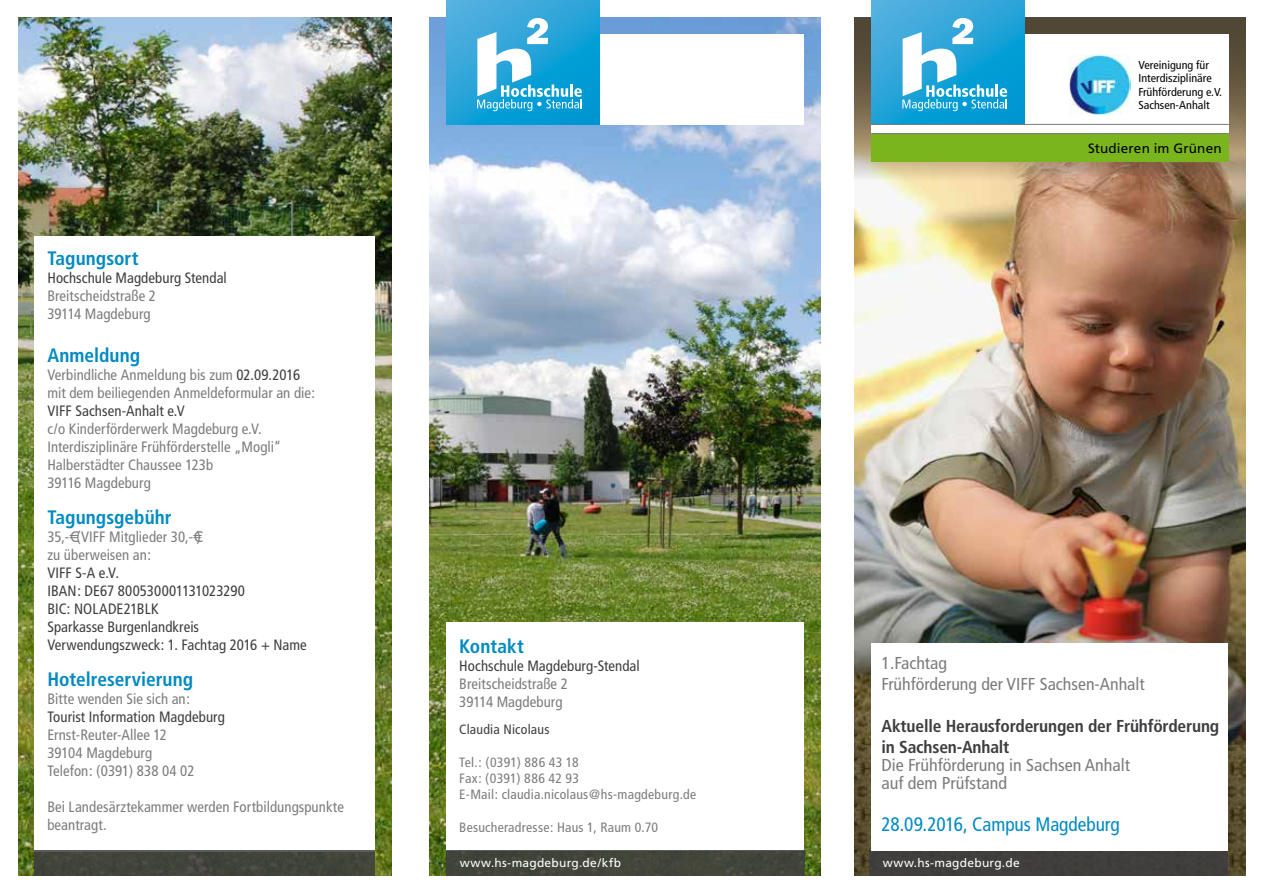
<style>
.page{position:relative;width:1263px;height:893px;background:#fff}
.page>*{position:absolute;margin:0;border:0;box-sizing:border-box;transform-origin:0 0}
.t1{font:700 condensed 19.5px "Frutiger";color:#008ac2}
.t2{font:condensed 19.5px "Frutiger LT";letter-spacing:-.005em;color:#008ac2}
.t3{font:700 condensed 17.25px/21px "Frutiger LT";letter-spacing:-.01em;color:#3e3d40}
.t4{font:condensed 17.25px/18px "Frutiger LT";color:#7b7c7e;scale:1.04 1}
.t5{font:condensed 17.25px/21px "Frutiger LT";color:#7b7c7e}
.t6{font:condensed 15px/18px "Frutiger";letter-spacing:.005em;color:#7b7c7e}
.t7{font:condensed 15px/18px "Frutiger";letter-spacing:.005em;color:#3e3d40}
.t8{font:condensed 13.5px/16.2px "Frutiger";letter-spacing:.015em;color:#7b7c7e}
.t9{font:13.5px "Frutiger";letter-spacing:.01em;color:#000}
.t10{font:condensed 13.5px "Frutiger";letter-spacing:.015em;color:#3e3d40}
.t11{font:12px "Frutiger";letter-spacing:.02em;color:#fff}
.t12{font:condensed 11.55px/13.5px "Frutiger LT";color:#000;scale:1.05 1}
.s1{color:#3e3d40}
</style>
<div class="page">
<img style="left:855px;top:180px;width:391px;height:434px">
<img style="left:855px;top:614px;width:391px;height:262px">
<svg style="left:855px;top:17px;width:391px;height:163px;background:#8c795e"></svg>
<img style="left:18px;top:17px;width:374px;height:859px">
<img style="left:429px;top:17px;width:392px;height:859px">
<div style="left:446px;top:622px;width:358px;height:228px;background:#fff"></div>
<div style="left:446px;top:850px;width:359px;height:26px;background:#41443a"></div>
<div style="left:869px;top:850px;width:359px;height:26px;background:#3e3d40"></div>
<div style="left:446px;top:34px;width:358px;height:90px;background:#fff"></div>
<svg style="left:446px;top:0;width:154px;height:124px;background:#26a3d8"></svg>
<svg style="left:477px;top:18px;width:105px;height:93px"></svg>
<div style="left:34px;top:236px;width:340px;height:615px;background:#fff"></div>
<div style="left:34px;top:850px;width:340px;height:26px;background:linear-gradient(to right,#42443b,#41443a)"></div>
<div style="left:872px;top:34px;width:357px;height:100px;background:#fff"></div>
<svg style="left:872px;top:0;width:153px;height:124px;background:#26a3d8"></svg>
<svg style="left:902px;top:18px;width:105px;height:93px"></svg>
<div style="left:872px;top:133px;width:357px;height:29px;background:#7ab51d"></div>
<hr style="left:872px;top:124px;width:357px;height:1px;background:#7b7c7e">
<hr style="left:872px;top:133px;width:357px;height:1px;background:#7b7c7e">
<div style="left:872px;top:643px;width:356px;height:207px;background:#fff"></div>
<img style="left:1069px;top:54px;width:61px;height:61px">
<h1 class="t1" style="left:47px;top:246px;width:93px">Tagungsort</h1>
<p class="t7" style="left:47px;top:269px;width:181px">Hochschule Magdeburg Stendal</p>
<p class="t6" style="left:47px;top:287px;width:110px">Breitscheidstraße 2<br>39114 Magdeburg</p>
<h1 class="t1" style="left:47px;top:343px;width:94px">Anmeldung</h1>
<p class="t6" style="left:47px;top:366px;width:269px">Verbindliche Anmeldung bis zum <span class="s1">02.09.2016 </span>mit dem beiliegenden Anmeldeformular an die:</p>
<p class="t7" style="left:47px;top:402px;width:139px">VIFF Sachsen-Anhalt e.V</p>
<p class="t6" style="left:47px;top:420px;width:235px">c/o Kinderförderwerk Magdeburg e.V.<br>Interdisziplinäre Frühförderstelle „Mogli“<br>Halberstädter Chaussee 123b<br>39116 Magdeburg</p>
<h1 class="t1" style="left:47px;top:505px;width:126px">Tagungsgebühr</h1>
<p class="t6" style="left:47px;top:528px;width:155px">35,-€ (VIFF Mitglieder 30,-€) zu überweisen an:</p>
<p class="t7" style="left:47px;top:564px;width:261px">VIFF S-A e.V.<br>IBAN: DE67 800530001131023290<br>BIC: NOLADE21BLK<br>Sparkasse Burgenlandkreis<br>Verwendungszweck: 1. Fachtag 2016 + Name</p>
<h1 class="t1" style="left:47px;top:667px;width:147px">Hotelreservierung</h1>
<p class="t6" style="left:47px;top:690px;width:144px">Bitte wenden Sie sich an:</p>
<p class="t7" style="left:47px;top:708px;width:179px">Tourist Information Magdeburg</p>
<p class="t6" style="left:47px;top:726px;width:149px">Ernst-Reuter-Allee 12<br>39104 Magdeburg<br>Telefon: (0391) 838 04 02</p>
<p class="t6" style="left:47px;top:798px;width:298px">Bei Landesärztekammer werden Fortbildungspunkte beantragt.</p>
<p class="t12" style="left:1138px;top:58px;width:81px">Vereinigung für<br>Interdisziplinäre<br>Frühförderung e.V.<br>Sachsen-Anhalt</p>
<p class="t9" style="left:1088px;top:140px;width:135px">Studieren im Grünen</p>
<h1 class="t1" style="left:459px;top:635px;width:66px">Kontakt</h1>
<p class="t7" style="left:459px;top:657px;width:182px">Hochschule Magdeburg-Stendal</p>
<p class="t6" style="left:459px;top:675px;width:110px">Breitscheidstraße 2<br>39114 Magdeburg</p>
<p class="t10" style="left:459px;top:722px;width:92px">Claudia Nicolaus</p>
<p class="t8" style="left:459px;top:754px;width:238px">Tel.: (0391) 886 43 18<br>Fax: (0391) 886 42 93<br>E-Mail: claudia.nicolaus@hs-magdeburg.de</p>
<p class="t8" style="left:459px;top:819px;width:200px">Besucheradresse: Haus 1, Raum 0.70</p>
<p class="t11" style="left:460px;top:856px;width:163px">www.hs-magdeburg.de/kfb</p>
<p class="t11" style="left:883px;top:856px;width:138px">www.hs-magdeburg.de</p>
<p class="t5" style="left:881px;top:653px;width:265px">1.Fachtag<br>Frühförderung der VIFF Sachsen-Anhalt</p>
<p class="t3" style="left:881px;top:716px;width:339px">Aktuelle Herausforderungen der Frühförderung in Sachsen-Anhalt</p>
<p class="t4" style="left:881px;top:756px;width:240px">Die Frühförderung in Sachsen Anhalt auf dem Prüfstand</p>
<h1 class="t2" style="left:881px;top:813px;width:240px">28.09.2016, Campus Magdeburg</h1>
</div>
